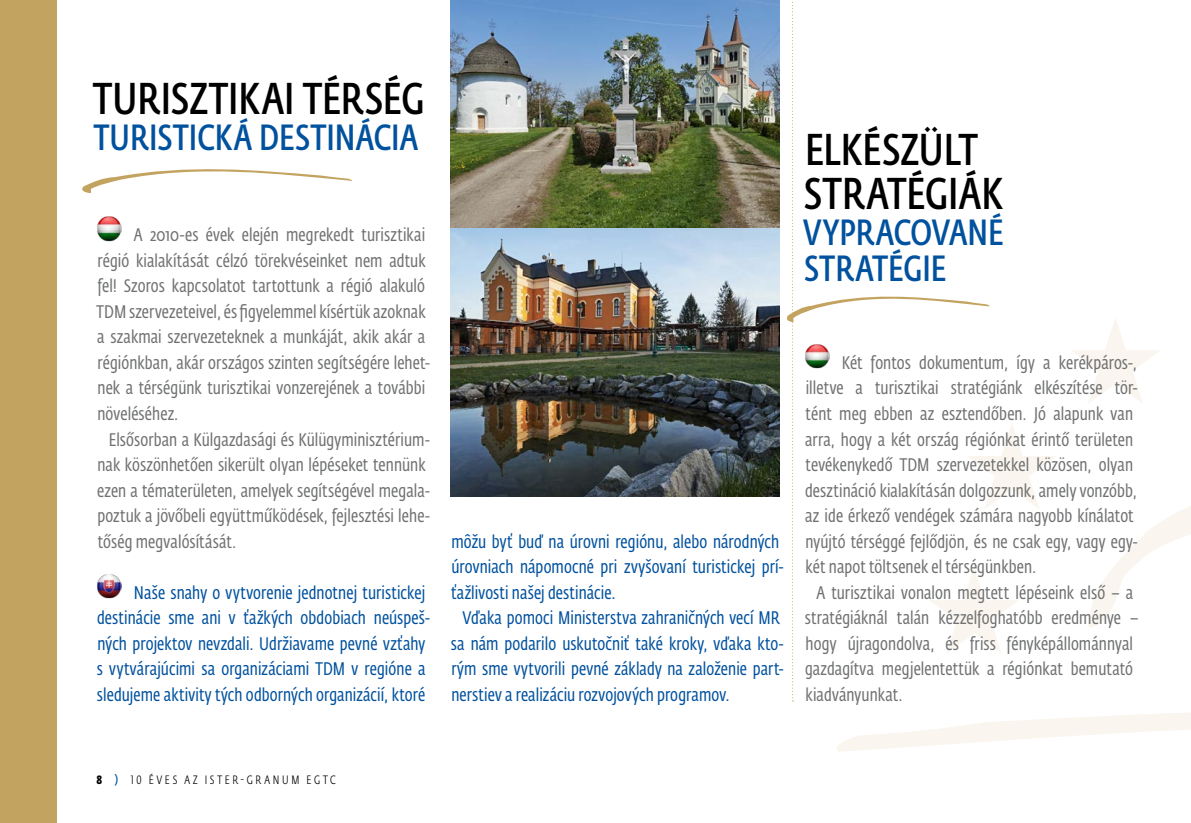
<style>
.page{position:relative;width:1191px;height:823px;background:#fff}
.page>*{position:absolute;margin:0;border:0;box-sizing:border-box;transform-origin:0 0}
.t1{font:600 44px/44px "Fedra Sans Cond Std";letter-spacing:.005em;color:#000}
.t2{font:600 36px/36px "Fedra Sans Cond Std";letter-spacing:.005em;color:#00519e}
.t3{font:18px/25.6px "Fedra Sans Cond Std";letter-spacing:.01em;color:#707172}
.t4{font:18px/25.6px "Fedra Sans Cond Std";letter-spacing:.005em;color:#00519e}
.t5{font:300 12px "Fedra Sans Cond Std";letter-spacing:.23em;color:#000}
.s1{font-weight:700}
.s2{font-weight:600;color:#00519e}
</style>
<div class="page">
<div style="left:0;top:0;width:57px;height:822px;background:#c3a360"></div>
<svg style="left:837px;top:318px;width:354px;height:433px"></svg>
<img style="left:97px;top:216px;width:25px;height:25px">
<img style="left:97px;top:574px;width:25px;height:24px">
<svg style="left:787px;top:1px;width:202px;height:700px"></svg>
<svg style="left:82px;top:169px;width:270px;height:24px"></svg>
<img style="left:451px;top:0;width:329px;height:228px">
<img style="left:451px;top:228px;width:329px;height:268px">
<h1 class="t1" style="left:93px;top:77px;width:333px">TURISZTIKAI TÉRSÉG</h1>
<h2 class="t2" style="left:94px;top:119px;width:326px">TURISTICKÁ DESTINÁCIA</h2>
<p class="t3" style="left:97px;top:222px;width:334px;text-indent:37px">A 2010-es évek elején megrekedt turisztikai régió kialakítását célzó törekvéseinket nem adtuk fel! Szoros kapcsolatot tartottunk a régió alakuló TDM szervezeteivel, és figyelemmel kísértük azoknak a szakmai szervezeteknek a munkáját, akik akár a régiónkban, akár országos szinten segítségére lehet&shy;nek a térségünk turisztikai vonzerejének a további növeléséhez.</p>
<p class="t3" style="left:97px;top:426px;width:334px;text-indent:12px">Elsősorban a Külgazdasági és Külügyminisztérium&shy;nak köszönhetően sikerült olyan lépéseket tennünk ezen a tématerületen, amelyek segítségével megala&shy;poztuk a jövőbeli együttműködések, fejlesztési lehe&shy;tőség megvalósítását.</p>
<p class="t4" style="left:97px;top:579px;width:334px;text-indent:37px">Naše snahy o vytvorenie jednotnej turistickej destinácie sme ani v ťažkých obdobiach neúspeš&shy;ných projektov nevzdali. Udržiavame pevné vzťahy s vytvárajúcimi sa organizáciami TDM v regióne a sledujeme aktivity tých odborných organizácií, ktoré</p>
<h1 class="t1" style="left:804px;top:128px;width:200px">ELKÉSZÜLT<br>STRATÉGIÁK</h1>
<h2 class="t2" style="left:803px;top:214px;width:202px">VYPRACOVANÉ<br>STRATÉGIE</h2>
<p class="t4" style="left:451px;top:528px;width:334px">môžu byť buď na úrovni regiónu, alebo národných úrovniach nápomocné pri zvyšovaní turistickej prí&shy;ťažlivosti našej destinácie.</p>
<p class="t4" style="left:451px;top:605px;width:334px;text-indent:12px">Vďaka pomoci Ministerstva zahraničných vecí MR sa nám podarilo uskutočniť také kroky, vďaka kto&shy;rým sme vytvorili pevné základy na založenie part&shy;nerstiev a realizáciu rozvojových programov.</p>
<p class="t3" style="left:805px;top:350px;width:334px;text-indent:37px">Két fontos dokumentum, így a kerékpáros-, illetve a turisztikai stratégiánk elkészítése tör&shy;tént meg ebben az esztendőben. Jó alapunk van arra, hogy a két ország régiónkat érintő területen tevékenykedő TDM szervezetekkel közösen, olyan desztináció kialakításán dolgozzunk, amely vonzóbb, az ide érkező vendégek számára nagyobb kínálatot nyújtó térséggé fejlődjön, és ne csak egy, vagy egy&shy;két napot töltsenek el térségünkben.</p>
<p class="t3" style="left:805px;top:579px;width:335px;text-indent:12px">A turisztikai vonalon megtett lépéseink első – a stratégiáknál talán kézzelfoghatóbb eredménye – hogy újragondolva, és friss fényképállománnyal gazdagítva megjelentettük a régiónkat bemutató kiadványunkat.</p>
<p class="t5" style="left:96px;top:771px;width:241px"><span class="s1">8</span> <span class="s2">)</span> 10 ÉVES AZ ISTER-GRANUM EGTC</p>
</div>
